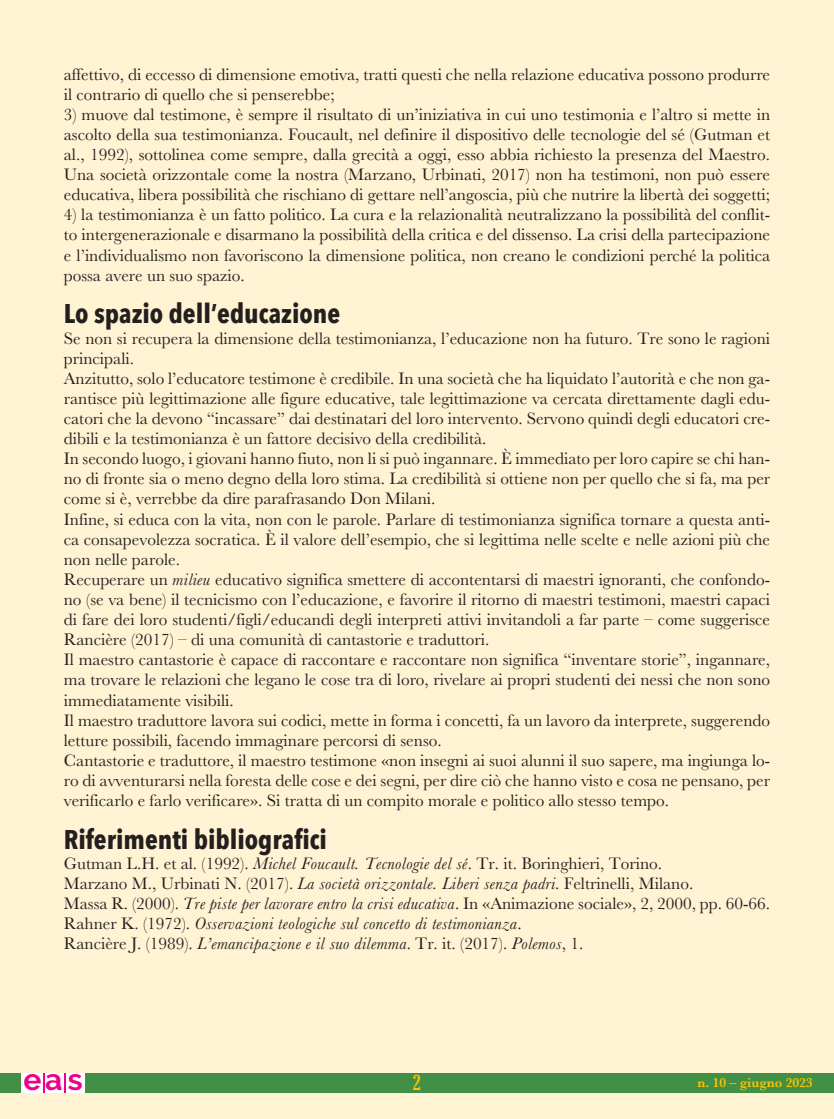
<style>
.page{position:relative;width:834px;height:1119px;background:#fff}
.page>*{position:absolute;margin:0;border:0;box-sizing:border-box;transform-origin:0 0}
.t1{font:700 30px "Raleway";color:#ee008c}
.t2{font:700 27px "Avenir Next Condensed";color:#241f1f}
.t3{font:extra-condensed 21px "Gloucester";color:#ffc201}
.t4{font:17.25px/20.1px "Baskerville";color:#241f1f}
.t5{font:600 13.5px "Baskerville";color:#ffc201}
.s1{font-style:italic}
</style>
<div class="page">
<svg style="left:833px;top:1072px;width:1px;height:19px"></svg>
<div style="left:0;top:0;width:833px;height:1118px;background:#fff3d3"></div>
<div style="left:0;top:1072px;width:833px;height:19px;background:#419045"></div>
<div style="left:21px;top:1072px;width:64px;height:19px;background:#fff"></div>
<svg style="left:43px;top:1072px;width:1px;height:19px"></svg>
<svg style="left:64px;top:1072px;width:1px;height:19px"></svg>
<p class="t4" style="left:64px;top:64px;width:707px">affettivo, di eccesso di dimensione emotiva, tratti questi che nella relazione educativa possono produrre il contrario di quello che si penserebbe;</p>
<p class="t4" style="left:64px;top:104px;width:707px;text-align:justify">3) muove dal testimone, è sempre il risultato di un’iniziativa in cui uno testimonia e l’altro si mette in ascolto della sua testimonianza. Foucault, nel definire il dispositivo delle tecnologie del sé (Gutman et al., 1992), sottolinea come sempre, dalla grecità a oggi, esso abbia richiesto la presenza del Maestro.<br>Una società orizzontale come la nostra (Marzano, Urbinati, 2017) non ha testimoni, non può essere educativa, libera possibilità che rischiano di gettare nell’angoscia, più che nutrire la libertà dei soggetti;</p>
<p class="t4" style="left:64px;top:204px;width:707px;text-align:justify">4) la testimonianza è un fatto politico. La cura e la relazionalità neutralizzano la possibilità del conflit&shy;to intergenerazionale e disarmano la possibilità della critica e del dissenso. La crisi della partecipazione e l’individualismo non favoriscono la dimensione politica, non creano le condizioni perché la politica possa avere un suo spazio.</p>
<h2 class="t2" style="left:64px;top:296px;width:278px">Lo spazio dell’educazione</h2>
<p class="t4" style="left:64px;top:328px;width:707px">Se non si recupera la dimensione della testimonianza, l’educazione non ha futuro. Tre sono le ragioni principali.<br>Anzitutto, solo l’educatore testimone è credibile. In una società che ha liquidato l’autorità e che non ga&shy;rantisce più legittimazione alle figure educative, tale legittimazione va cercata direttamente dagli edu&shy;catori che la devono “incassare” dai destinatari del loro intervento. Servono quindi degli educatori cre&shy;dibili e la testimonianza è un fattore decisivo della credibilità.<br>In secondo luogo, i giovani hanno fiuto, non li si può ingannare. È immediato per loro capire se chi han&shy;no di fronte sia o meno degno della loro stima. La credibilità si ottiene non per quello che si fa, ma per come si è, verrebbe da dire parafrasando Don Milani.<br>Infine, si educa con la vita, non con le parole. Parlare di testimonianza significa tornare a questa anti&shy;ca consapevolezza socratica. È il valore dell’esempio, che si legittima nelle scelte e nelle azioni più che non nelle parole.<br>Recuperare un <span class="s1">milieu</span> educativo significa smettere di accontentarsi di maestri ignoranti, che confondo&shy;no (se va bene) il tecnicismo con l’educazione, e favorire il ritorno di maestri testimoni, maestri capaci di fare dei loro studenti/figli/educandi degli interpreti attivi invitandoli a far parte – come suggerisce Rancière (2017) – di una comunità di cantastorie e traduttori.<br>Il maestro cantastorie è capace di raccontare e raccontare non significa “inventare storie”, ingannare, ma trovare le relazioni che legano le cose tra di loro, rivelare ai propri studenti dei nessi che non sono immediatamente visibili.<br>Il maestro traduttore lavora sui codici, mette in forma i concetti, fa un lavoro da interprete, suggerendo letture possibili, facendo immaginare percorsi di senso.<br>Cantastorie e traduttore, il maestro testimone «non insegni ai suoi alunni il suo sapere, ma ingiunga lo&shy;ro di avventurarsi nella foresta delle cose e dei segni, per dire ciò che hanno visto e cosa ne pensano, per verificarlo e farlo verificare». Si tratta di un compito morale e politico allo stesso tempo.</p>
<h2 class="t2" style="left:64px;top:821px;width:265px">Riferimenti bibliografici</h2>
<p class="t4" style="left:64px;top:853px;width:707px">Gutman L.H. et al. (1992). <span class="s1">Michel Foucault. Tecnologie del sé</span>. Tr. it. Boringhieri, Torino.<br>Marzano M., Urbinati N. (2017). <span class="s1">La società orizzontale. Liberi senza padri</span>. Feltrinelli, Milano.<br>Massa R. (2000). <span class="s1">Tre piste per lavorare entro la crisi educativa</span>. In «Animazione sociale», 2, 2000, pp. 60-66.<br>Rahner K. (1972). <span class="s1">Osservazioni teologiche sul concetto di testimonianza</span>.<br>Rancière J. (1989). <span class="s1">L’emancipazione e il suo dilemma</span>. Tr. it. (2017). <span class="s1">Polemos</span>, 1.</p>
<h1 class="t1" style="left:23px;top:1062px;width:61px">ea s</h1>
<p class="t3" style="left:413px;top:1070px;width:10px">2</p>
<p class="t5" style="left:697px;top:1074px;width:117px">n. 10 – giugno 2023</p>
</div>
